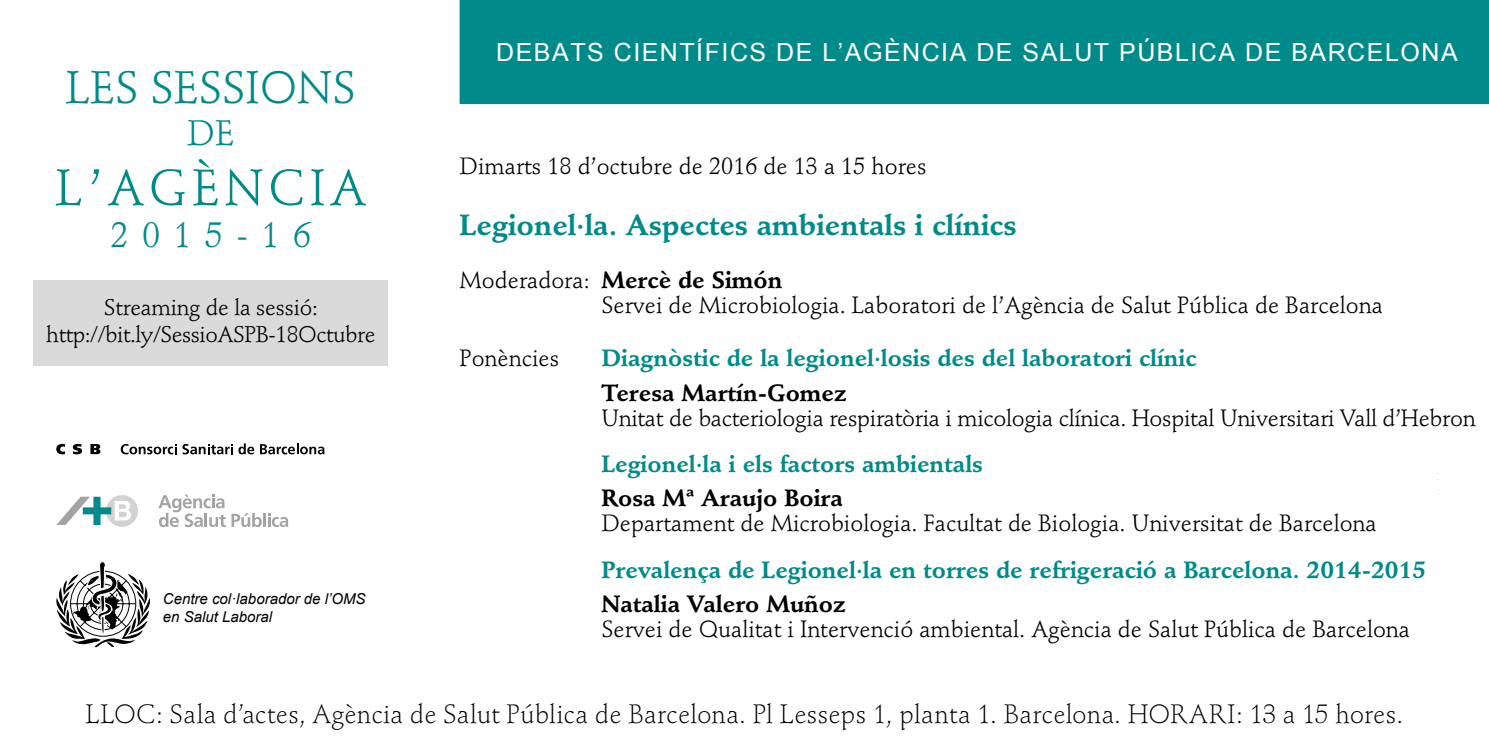
<style>
.page{position:relative;width:1489px;height:745px;background:#fff}
.page>*{position:absolute;margin:0;border:0;box-sizing:border-box;transform-origin:0 0}
.t1{font:50px "Stempel Schneidler";letter-spacing:.09em;color:#008b8a}
.t2{font:45px "Stempel Schneidler";color:#008b8a}
.t3{font:35px "Stempel Schneidler";letter-spacing:.38em;color:#008b8a}
.t4{font:700 28.75px "Stempel Schneidler";color:#008b8a}
.t5{font:300 26.25px "Stempel Schneidler";letter-spacing:.005em;color:#000}
.t6{font:25px "Arial";letter-spacing:.06em;color:#fff}
.t7{font:23.25px/25px "Stempel Schneidler";color:#000}
.t8{font:700 23.25px "Stempel Schneidler";color:#008b8a}
.t9{font:700 23.25px "Stempel Schneidler";color:#000}
.t10{font:22.5px/27.5px "Stempel Schneidler";letter-spacing:-.02em;color:#000;text-align:center}
.t11{font:italic 15px/17.5px "Arial";color:#000}
.s1{font-weight:700}
</style>
<div class="page">
<div style="left:459px;top:0;width:1029px;height:104px;background:#008b8a"></div>
<svg style="left:121px;top:443px;width:133px;height:11px"></svg>
<svg style="left:260px;top:443px;width:64px;height:11px"></svg>
<svg style="left:90px;top:444px;width:10px;height:10px"></svg>
<svg style="left:73px;top:443px;width:9px;height:11px"></svg>
<svg style="left:56px;top:443px;width:9px;height:11px"></svg>
<hr style="left:263px;top:512px;width:3px;height:14px;background:#a3a3a3">
<svg style="left:268px;top:513px;width:20px;height:13px"></svg>
<svg style="left:158px;top:494px;width:104px;height:32px"></svg>
<div style="left:106px;top:494px;width:32px;height:32px;background:#d2d2d2;border-radius:50%"></div>
<svg style="left:57px;top:496px;width:74px;height:28px"></svg>
<svg style="left:56px;top:561px;width:94px;height:86px"></svg>
<div style="left:34px;top:280px;width:354px;height:85px;background:#dadada"></div>
<h2 class="t2" style="left:66px;top:61px;width:291px">LES SESSIONS</h2>
<h3 class="t3" style="left:187px;top:112px;width:49px">DE</h3>
<h1 class="t1" style="left:56px;top:158px;width:312px">L’AGÈNCIA</h1>
<h3 class="t3" style="left:110px;top:214px;width:202px">2015-16</h3>
<p class="t10" style="left:46px;top:293px;width:331px">Streaming de la sessió: http://bit.ly/SessioASPB-18Octubre</p>
<p class="t11" style="left:163px;top:590px;width:204px">Centre col·laborador de l’OMS en Salut Laboral</p>
<p class="t6" style="left:496px;top:36px;width:962px">DEBATS CIENTÍFICS DE L’AGÈNCIA DE SALUT PÚBLICA DE BARCELONA</p>
<p class="t7" style="left:459px;top:154px;width:468px">Dimarts 18 d’octubre de 2016 de 13 a 15 hores</p>
<p class="t4" style="left:459px;top:207px;width:558px">Legionel·la. Aspectes ambientals i clínics</p>
<p class="t7" style="left:601px;top:267px;width:783px;text-indent:-142px">Moderadora: <span class="s1">Mercè de Simón<br></span>Servei de Microbiologia. Laboratori de l’Agència de Salut Pública de Barcelona</p>
<p class="t7" style="left:459px;top:346px;width:101px">Ponències</p>
<p class="t8" style="left:601px;top:344px;width:596px">Diagnòstic de la legionel·losis des del laboratori clínic</p>
<p class="t9" style="left:601px;top:378px;width:246px">Teresa Martín-Gomez</p>
<p class="t7" style="left:601px;top:405px;width:875px">Unitat de bacteriologia respiratòria i micologia clínica. Hospital Universitari Vall d’Hebron</p>
<p class="t8" style="left:601px;top:449px;width:383px">Legionel·la i els factors ambientals</p>
<p class="t9" style="left:601px;top:483px;width:243px">Rosa Mª Araujo Boira</p>
<p class="t7" style="left:601px;top:511px;width:776px">Departament de Microbiologia. Facultat de Biologia. Universitat de Barcelona</p>
<p class="t8" style="left:601px;top:555px;width:826px">Prevalença de Legionel·la en torres de refrigeració a Barcelona. 2014-2015</p>
<p class="t9" style="left:601px;top:589px;width:246px">Natalia Valero Muñoz</p>
<p class="t7" style="left:601px;top:616px;width:810px">Servei de Qualitat i Intervenció ambiental. Agència de Salut Pública de Barcelona</p>
<p class="t5" style="left:86px;top:697px;width:1318px">LLOC: Sala d’actes, Agència de Salut Pública de Barcelona. Pl Lesseps 1, planta 1. Barcelona. HORARI: 13 a 15 hores.</p>
</div>
